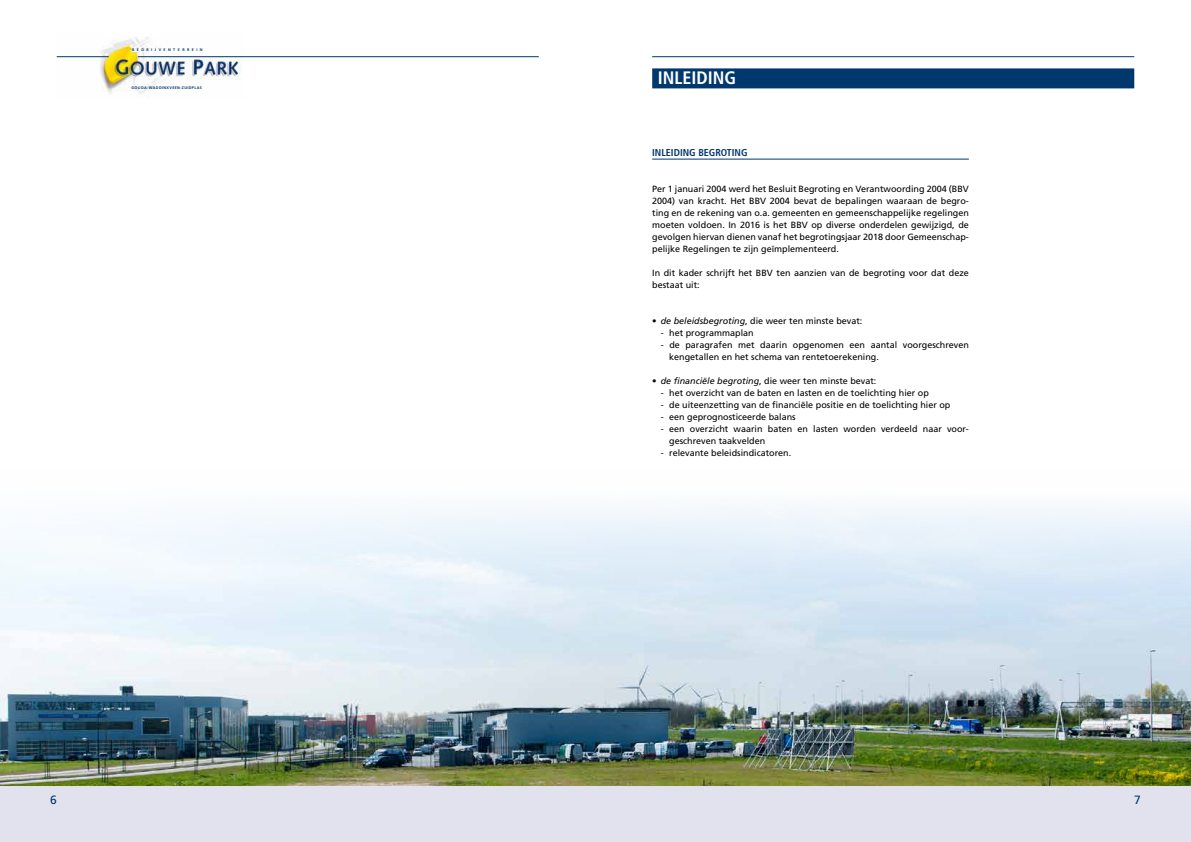
<style>
.page{position:relative;width:1191px;height:842px;background:#fff}
.page>*{position:absolute;margin:0;border:0;box-sizing:border-box;transform-origin:0 0}
.t1{font:700 condensed 18px "Frutiger LT";color:#fff}
.t2{font:12px "Frutiger";color:#00376d}
.t3{font:700 condensed 10px "Frutiger LT";color:#00376d}
.t4{font:9px/12px "Frutiger";color:#000}
.t5{font:700 3.8px "Frutiger";letter-spacing:.09em;color:#00376d}
.t6{font:700 3.8px "Frutiger";letter-spacing:.635em;color:#00376d}
.s1{font-style:italic}
</style>
<div class="page">
<div style="left:0;top:785px;width:595px;height:57px;background:#e1e2ed"></div>
<div style="left:595px;top:785px;width:596px;height:57px;background:#e1e2ed"></div>
<hr style="left:652px;top:56px;width:482px;height:1px;background:#00376d">
<img style="left:57px;top:37px;width:187px;height:57px">
<hr style="left:57px;top:56px;width:52px;height:1px;background:#00376d">
<hr style="left:138px;top:56px;width:401px;height:1px;background:#00376d">
<div style="left:652px;top:68px;width:482px;height:20px;background:#00376d"></div>
<hr style="left:652px;top:159px;width:317px;height:1px;background:#00376d">
<img style="left:0;top:506px;width:1191px;height:280px">
<p class="t6" style="left:132px;top:47px;width:72px">BEDRIJVENTERREIN</p>
<p class="t5" style="left:132px;top:86px;width:72px">GOUDA-WADDINXVEEN-ZUIDPLAS</p>
<h1 class="t1" style="left:658px;top:67px;width:80px">INLEIDING</h1>
<p class="t3" style="left:652px;top:147px;width:97px">INLEIDING BEGROTING</p>
<p class="t4" style="left:652px;top:183px;width:318px;text-align:justify">Per 1 januari 2004 werd het Besluit Begroting en Verantwoording 2004 (BBV 2004) van kracht. Het BBV 2004 bevat de bepalingen waaraan de begro&shy;ting en de rekening van o.a. gemeenten en gemeenschappelijke regelingen moeten voldoen. In 2016 is het BBV op diverse onderdelen gewijzigd, de gevolgen hiervan dienen vanaf het begrotingsjaar 2018 door Gemeenschap&shy;pelijke Regelingen te zijn geïmplementeerd.</p>
<p class="t4" style="left:652px;top:267px;width:318px">In dit kader schrijft het BBV ten aanzien van de begroting voor dat deze bestaat uit:</p>
<p class="t4" style="left:652px;top:315px;width:212px">• <span class="s1">de beleidsbegroting</span>, die weer ten minste bevat:</p>
<p class="t4" style="left:660px;top:327px;width:95px">- het programmaplan</p>
<p class="t4" style="left:669px;top:339px;width:301px;text-indent:-9px">- de paragrafen met daarin opgenomen een aantal voorgeschreven kengetallen en het schema van rentetoerekening.</p>
<p class="t4" style="left:652px;top:375px;width:226px">• <span class="s1">de financiële begroting</span>, die weer ten minste bevat:</p>
<p class="t4" style="left:660px;top:387px;width:270px">- het overzicht van de baten en lasten en de toelichting hier op</p>
<p class="t4" style="left:660px;top:399px;width:291px">- de uiteenzetting van de financiële positie en de toelichting hier op</p>
<p class="t4" style="left:660px;top:411px;width:137px">- een geprognosticeerde balans</p>
<p class="t4" style="left:669px;top:423px;width:300px;text-indent:-9px">- een overzicht waarin baten en lasten worden verdeeld naar voor&shy;geschreven taakvelden</p>
<p class="t4" style="left:660px;top:447px;width:132px">- relevante beleidsindicatoren.</p>
<h2 class="t2" style="left:50px;top:793px;width:8px">6</h2>
<h2 class="t2" style="left:1134px;top:793px;width:8px">7</h2>
</div>
